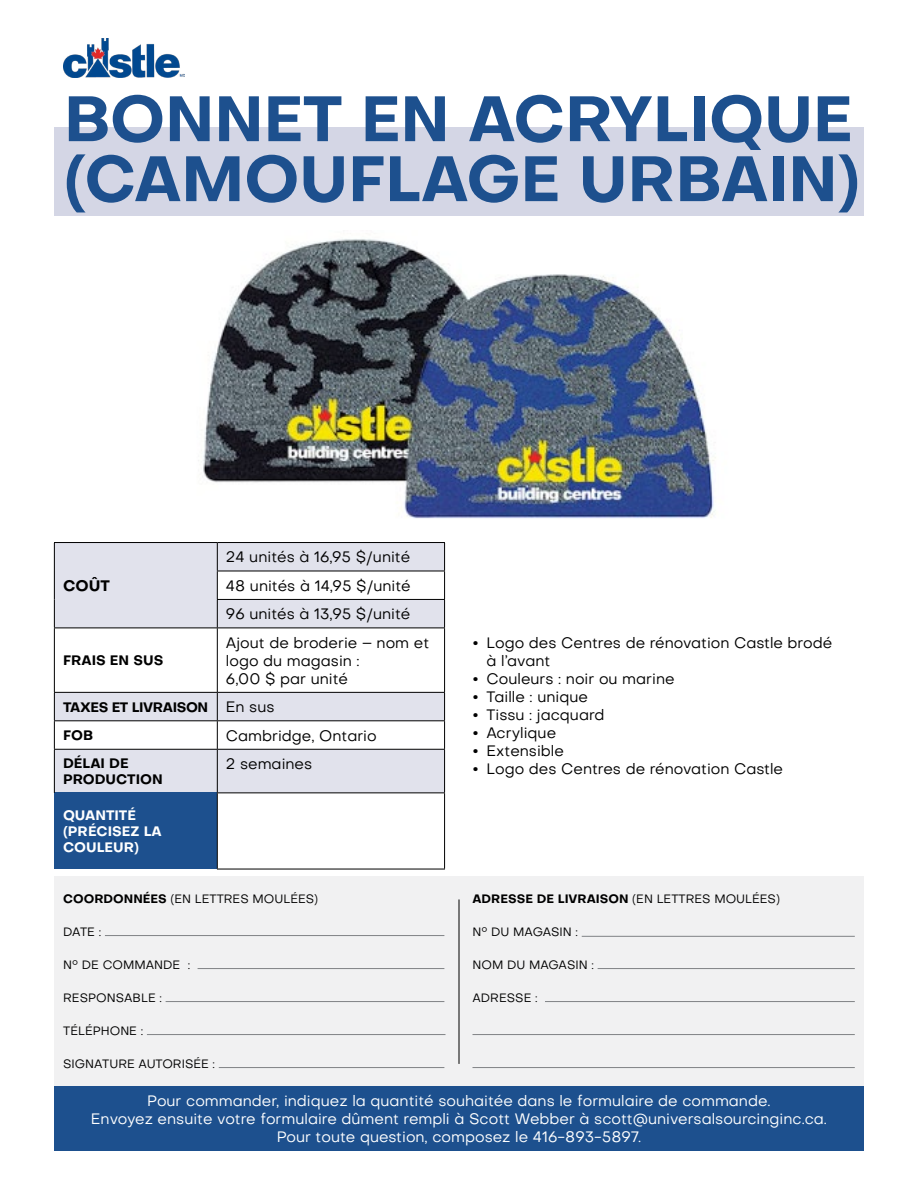
<style>
.page{position:relative;width:918px;height:1188px;background:#fff}
.page>*{position:absolute;margin:0;border:0;box-sizing:border-box;transform-origin:0 0}
.t1{font:700 63px/60px "Objective";letter-spacing:-.01em;color:#1d508e}
.t2{font:15px/28.5px "Objective";color:#000;text-align:justify}
.t3{font:15px/18px "Objective";color:#fff;text-align:center}
.t4{font:700 15px "Objective";color:#000}
.t5{font:700 13.5px/16.2px "Objective";color:#000}
.t6{font:700 13.5px/16.2px "Objective";color:#fff}
.t7{font:700 13.5px/28.5px "Objective";letter-spacing:-.03em;color:#000}
.t8{font:12px "Objective";color:#000}
.t9{font:700 12px "Objective";color:#000}
.s1{font-weight:400;font-size:15px}
.s2{font-weight:700}
.s3{font-family:"Objective Super"}
.s4{font-weight:400}
</style>
<div class="page">
<img style="left:64px;top:39px;width:120px;height:39px">
<div style="left:54px;top:127px;width:810px;height:89px;background:#d4d6e5"></div>
<img style="left:198px;top:239px;width:518px;height:280px">
<svg style="left:55px;top:543px;width:389px;height:250px;fill:#e1e2ec"></svg>
<div style="left:54px;top:793px;width:163px;height:76px;background:#1d508e"></div>
<svg style="left:54px;top:543px;width:1px;height:85px"></svg>
<svg style="left:444px;top:543px;width:1px;height:85px"></svg>
<hr style="left:54px;top:628px;width:1px;height:64px;background:#000">
<hr style="left:444px;top:628px;width:1px;height:64px;background:#000">
<svg style="left:54px;top:693px;width:1px;height:56px"></svg>
<svg style="left:444px;top:693px;width:1px;height:56px"></svg>
<hr style="left:54px;top:750px;width:1px;height:43px;background:#000">
<hr style="left:444px;top:750px;width:1px;height:42px;background:#000">
<hr style="left:217px;top:793px;width:1px;height:76px;background:#000">
<hr style="left:444px;top:793px;width:1px;height:76px;background:#000">
<hr style="left:54px;top:542px;width:163px;height:1px;background:#000">
<hr style="left:217px;top:542px;width:228px;height:1px;background:#000">
<hr style="left:217px;top:571px;width:228px;height:1px;background:#000">
<hr style="left:217px;top:599px;width:228px;height:1px;background:#000">
<svg style="left:217px;top:543px;width:1px;height:85px"></svg>
<hr style="left:54px;top:628px;width:163px;height:1px;background:#000">
<hr style="left:217px;top:628px;width:228px;height:1px;background:#000">
<hr style="left:217px;top:628px;width:1px;height:64px;background:#000">
<hr style="left:54px;top:692px;width:163px;height:1px;background:#000">
<hr style="left:217px;top:692px;width:228px;height:1px;background:#000">
<hr style="left:54px;top:720px;width:163px;height:1px;background:#000">
<hr style="left:217px;top:720px;width:228px;height:1px;background:#000">
<svg style="left:217px;top:693px;width:1px;height:56px"></svg>
<hr style="left:54px;top:749px;width:163px;height:1px;background:#000">
<hr style="left:217px;top:749px;width:228px;height:1px;background:#000">
<hr style="left:217px;top:750px;width:1px;height:42px;background:#000">
<hr style="left:217px;top:869px;width:228px;height:1px;background:#000">
<hr style="left:217px;top:792px;width:228px;height:1px;background:#000">
<div style="left:54px;top:876px;width:810px;height:210px;background:#f1f1f2"></div>
<hr style="left:105px;top:935px;width:339px;height:1px;background:#808285">
<hr style="left:198px;top:968px;width:246px;height:1px;background:#808285">
<hr style="left:166px;top:1001px;width:278px;height:1px;background:#808285">
<hr style="left:147px;top:1034px;width:299px;height:1px;background:#808285">
<hr style="left:219px;top:1067px;width:225px;height:1px;background:#808285">
<hr style="left:582px;top:936px;width:273px;height:1px;background:#808285">
<hr style="left:598px;top:968px;width:257px;height:1px;background:#808285">
<hr style="left:545px;top:1001px;width:310px;height:1px;background:#808285">
<hr style="left:472px;top:1034px;width:383px;height:1px;background:#808285">
<hr style="left:472px;top:1067px;width:383px;height:1px;background:#808285">
<hr style="left:459px;top:899px;width:1px;height:165px;background:#000">
<div style="left:54px;top:1086px;width:810px;height:65px;background:#1d508e"></div>
<h1 class="t1" style="left:64px;top:88px;width:798px">BONNET EN ACRYLIQUE (CAMOUFLAGE URBAIN)</h1>
<p class="t4" style="left:63px;top:575px;width:48px">COÛT</p>
<p class="t2" style="left:226px;top:543px;width:186px">24 unités à 16,95 $/unité 48 unités à 14,95 $/unité 96 unités à 13,95 $/unité</p>
<p class="t2" style="left:226px;top:633px;width:205px;line-height:18px;text-align:left">Ajout de broderie – nom et logo du magasin :<br>6,00 $ par unité</p>
<p class="t7" style="left:63px;top:692px;width:213px">TAXES ET LIVRAISON <span class="s1">En sus<br></span>FOB</p>
<p class="t5" style="left:63px;top:652px;width:102px">FRAIS EN SUS</p>
<p class="t2" style="left:226px;top:721px;width:152px">Cambridge, Ontario</p>
<p class="t5" style="left:63px;top:755px;width:101px">DÉLAI DE<br>PRODUCTION</p>
<p class="t2" style="left:226px;top:749px;width:88px">2 semaines</p>
<p class="t6" style="left:63px;top:807px;width:100px">QUANTITÉ (PRÉCISEZ LA<br>COULEUR)</p>
<p class="t8" style="left:63px;top:891px;width:257px"><span class="s2">COORDONNÉES</span> (EN LETTRES MOULÉES)</p>
<p class="t8" style="left:63px;top:924px;width:40px">DATE :</p>
<p class="t8" style="left:63px;top:957px;width:129px">N° DE COMMANDE :</p>
<p class="t8" style="left:63px;top:990px;width:100px">RESPONSABLE :</p>
<p class="t8" style="left:63px;top:1023px;width:82px">TÉLÉPHONE :</p>
<p class="t8" style="left:63px;top:1056px;width:153px">SIGNATURE AUTORISÉE :</p>
<p class="t2" style="left:473px;top:629px;width:361px"><span class="s3">·</span> Logo des Centres de rénovation Castle brodé</p>
<p class="t2" style="left:487px;top:647px;width:65px">à l’avant</p>
<p class="t2" style="left:473px;top:665px;width:203px"><span class="s3">·</span> Couleurs : noir ou marine</p>
<p class="t2" style="left:473px;top:683px;width:116px"><span class="s3">·</span> Taille : unique</p>
<p class="t2" style="left:473px;top:701px;width:133px"><span class="s3">·</span> Tissu : jacquard</p>
<p class="t2" style="left:473px;top:719px;width:85px"><span class="s3">·</span> Acrylique</p>
<p class="t2" style="left:473px;top:737px;width:92px"><span class="s3">·</span> Extensible</p>
<p class="t2" style="left:473px;top:755px;width:312px"><span class="s3">·</span> Logo des Centres de rénovation Castle</p>
<p class="t9" style="left:472px;top:890px;width:309px">ADRESSE DE LIVRAISON <span class="s4">(EN LETTRES MOULÉES)</span></p>
<p class="t8" style="left:472px;top:924px;width:107px">N° DU MAGASIN :</p>
<p class="t8" style="left:472px;top:957px;width:123px">NOM DU MAGASIN :</p>
<p class="t8" style="left:472px;top:990px;width:67px">ADRESSE :</p>
<p class="t3" style="left:91px;top:1092px;width:738px">Pour commander, indiquez la quantité souhaitée dans le formulaire de commande.<br>Envoyez ensuite votre formulaire dûment rempli à Scott Webber à scott@universalsourcinginc.ca.<br>Pour toute question, composez le 416-893-5897.</p>
</div>
